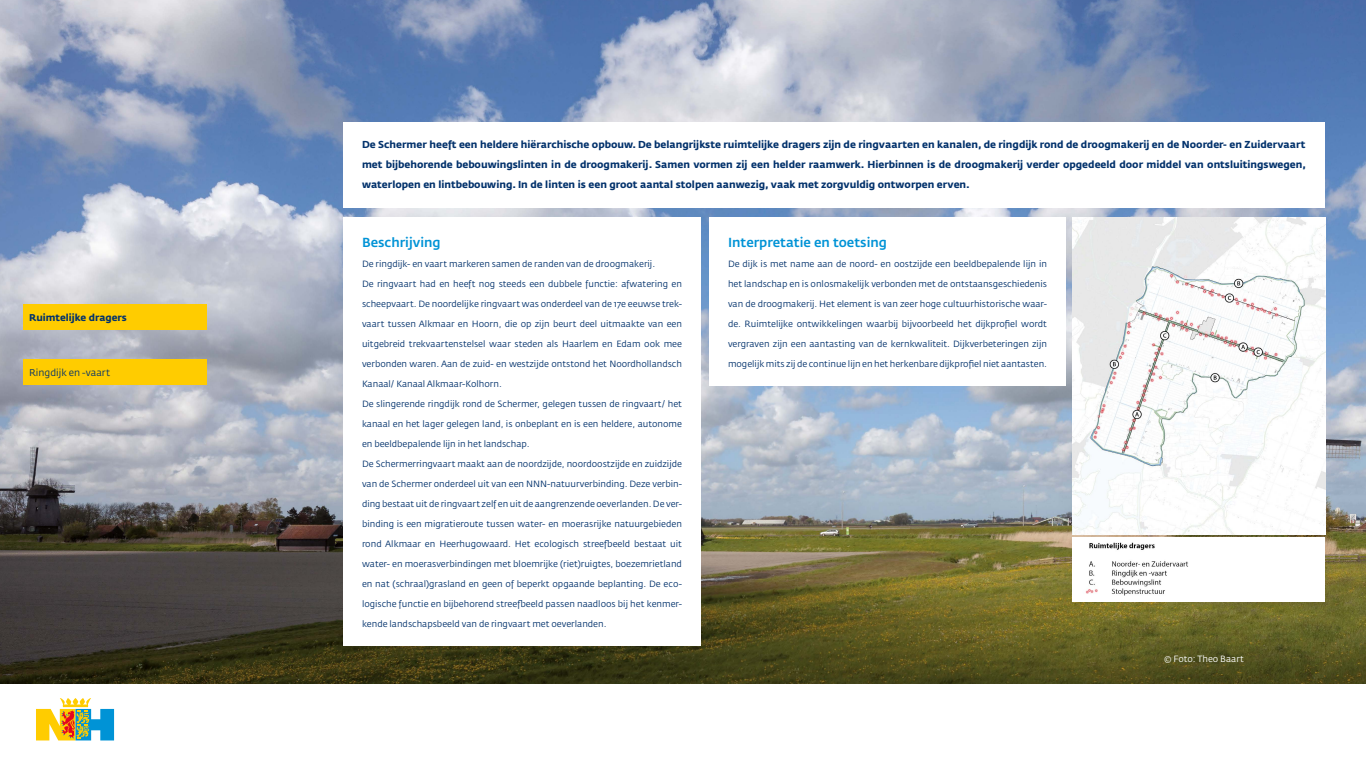
<style>
.page{position:relative;width:1366px;height:768px;background:#fff}
.page>*{position:absolute;margin:0;border:0;box-sizing:border-box;transform-origin:0 0}
.Txt{font:500 13px "Fedra Sans Std";color:#0093d6}
.txt_bold{font:700 10px/20px "Fedra Sans Std";color:#03326c;text-align:justify}
.t1{font:700 9.8px "Fedra Sans Std";color:#03326c}
.NAV_tekst_actief{font:9.8px "Fedra Sans Std";color:#03326c}
.Txt-2{font:9px "Fedra Sans Std";color:#03326c}
.t2{font:9px "Fedra Sans Std";color:#fff}
</style>
<div class="page">
<img style="left:0;top:0;width:1366px;height:684px">
<svg style="left:36px;top:698px;width:78px;height:42px"></svg>
<img style="left:1072px;top:218px;width:253px;height:317px">
<img style="left:1072px;top:537px;width:253px;height:65px">
<div style="left:709px;top:218px;width:357px;height:168px;background:#fff"></div>
<div style="left:343px;top:218px;width:358px;height:428px;background:#fff"></div>
<div style="left:343px;top:122px;width:982px;height:86px;background:#fff"></div>
<div style="left:23px;top:304px;width:184px;height:26px;background:#fc0"></div>
<div style="left:23px;top:359px;width:184px;height:26px;background:#fc0"></div>
<p class="t1" style="left:29px;top:311px;width:99px">Ruimtelijke dragers</p>
<p class="NAV_tekst_actief" style="left:29px;top:366px;width:83px">Ringdijk en -vaart</p>
<p class="txt_bold" style="left:362px;top:135px;width:946px">De Schermer heeft een heldere hiërarchische opbouw. De belangrijkste ruimtelijke dragers zijn de ringvaarten en kanalen, de ringdijk rond de droogmakerij en de Noorder- en Zuidervaart met bijbehorende bebouwingslinten in de droogmakerij. Samen vormen zij een helder raamwerk. Hierbinnen is de droogmakerij verder opgedeeld door middel van ontsluitingswegen, waterlopen en lintbebouwing. In de linten is een groot aantal stolpen aanwezig, vaak met zorgvuldig ontworpen erven.</p>
<p class="Txt" style="left:362px;top:234px;width:80px">Beschrijving</p>
<p class="Txt-2" style="left:362px;top:258px;width:295px">De ringdijk- en vaart markeren samen de randen van de droogmakerij.</p>
<p class="Txt-2" style="left:362px;top:278px;width:321px">De ringvaart had en heeft nog steeds een dubbele functie: afwatering en</p>
<p class="Txt-2" style="left:362px;top:298px;width:322px">scheepvaart. De noordelijke ringvaart was onderdeel van de 17e eeuwse trek-</p>
<p class="Txt-2" style="left:362px;top:318px;width:322px">vaart tussen Alkmaar en Hoorn, die op zijn beurt deel uitmaakte van een</p>
<p class="Txt-2" style="left:362px;top:338px;width:322px">uitgebreid trekvaartenstelsel waar steden als Haarlem en Edam ook mee</p>
<p class="Txt-2" style="left:362px;top:358px;width:321px">verbonden waren. Aan de zuid- en westzijde ontstond het Noordhollandsch</p>
<p class="Txt-2" style="left:362px;top:378px;width:141px">Kanaal/ Kanaal Alkmaar-Kolhorn.</p>
<p class="Txt-2" style="left:362px;top:398px;width:321px">De slingerende ringdijk rond de Schermer, gelegen tussen de ringvaart/ het</p>
<p class="Txt-2" style="left:362px;top:418px;width:322px">kanaal en het lager gelegen land, is onbeplant en is een heldere, autonome</p>
<p class="Txt-2" style="left:362px;top:438px;width:169px">en beeldbepalende lijn in het landschap.</p>
<p class="Txt-2" style="left:362px;top:458px;width:321px">De Schermerringvaart maakt aan de noordzijde, noordoostzijde en zuidzijde</p>
<p class="Txt-2" style="left:362px;top:478px;width:321px">van de Schermer onderdeel uit van een NNN-natuurverbinding. Deze verbin-</p>
<p class="Txt-2" style="left:362px;top:498px;width:322px">ding bestaat uit de ringvaart zelf en uit de aangrenzende oeverlanden. De ver-</p>
<p class="Txt-2" style="left:362px;top:518px;width:322px">binding is een migratieroute tussen water- en moerasrijke natuurgebieden</p>
<p class="Txt-2" style="left:362px;top:538px;width:322px">rond Alkmaar en Heerhugowaard. Het ecologisch streefbeeld bestaat uit</p>
<p class="Txt-2" style="left:362px;top:558px;width:321px">water- en moerasverbindingen met bloemrijke (riet)ruigtes, boezemrietland</p>
<p class="Txt-2" style="left:362px;top:578px;width:321px">en nat (schraal)grasland en geen of beperkt opgaande beplanting. De eco-</p>
<p class="Txt-2" style="left:362px;top:598px;width:321px">logische functie en bijbehorend streefbeeld passen naadloos bij het kenmer-</p>
<p class="Txt-2" style="left:362px;top:618px;width:246px">kende landschapsbeeld van de ringvaart met oeverlanden.</p>
<p class="Txt" style="left:728px;top:234px;width:161px">Interpretatie en toetsing</p>
<p class="Txt-2" style="left:728px;top:258px;width:321px">De dijk is met name aan de noord- en oostzijde een beeldbepalende lijn in</p>
<p class="Txt-2" style="left:728px;top:278px;width:321px">het landschap en is onlosmakelijk verbonden met de ontstaansgeschiedenis</p>
<p class="Txt-2" style="left:728px;top:298px;width:321px">van de droogmakerij. Het element is van zeer hoge cultuurhistorische waar-</p>
<p class="Txt-2" style="left:728px;top:318px;width:320px">de. Ruimtelijke ontwikkelingen waarbij bijvoorbeeld het dijkprofiel wordt</p>
<p class="Txt-2" style="left:728px;top:338px;width:320px">vergraven zijn een aantasting van de kernkwaliteit. Dijkverbeteringen zijn</p>
<p class="Txt-2" style="left:728px;top:358px;width:321px">mogelijk mits zij de continue lijn en het herkenbare dijkprofiel niet aantasten.</p>
<p class="t2" style="left:1164px;top:653px;width:82px">© Foto: Theo Baart</p>
</div>
